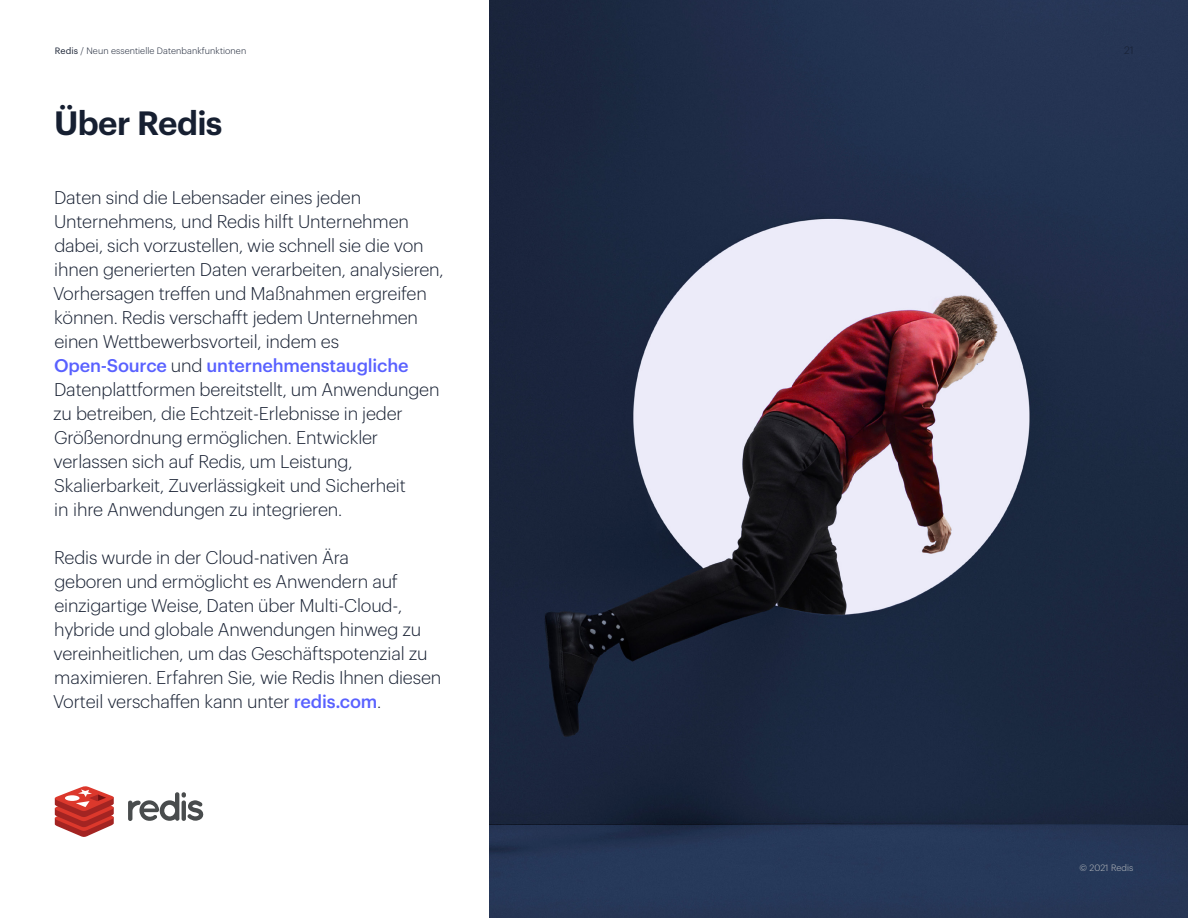
<style>
.page{position:relative;width:1188px;height:918px;background:#fff}
.page>*{position:absolute;margin:0;border:0;box-sizing:border-box;transform-origin:0 0}
.t1{font:600 33px "Graphik";letter-spacing:-.02em;color:#161f31}
.t2{font:300 18px/24px "Graphik";letter-spacing:-.01em;color:#161f31}
.t3{font:300 9px "Graphik";letter-spacing:.01em;color:#161f31}
.t4{font:300 9px "Graphik";letter-spacing:.01em;color:#bfc2c4}
.s1{font-weight:400}
.s2{font-weight:500;color:#5961ff}
</style>
<div class="page">
<img style="left:489px;top:0;width:699px;height:918px">
<svg style="left:55px;top:786px;width:59px;height:51px"></svg>
<svg style="left:128px;top:792px;width:76px;height:29px"></svg>
<p class="t3" style="left:55px;top:44px;width:193px"><span class="s1">Redis</span> / Neun essentielle Datenbankfunktionen</p>
<h1 class="t1" style="left:54px;top:98px;width:170px">Über Redis</h1>
<p class="t2" style="left:53px;top:184px;width:392px">Daten sind die Lebensader eines jeden Unternehmens, und Redis hilft Unternehmen dabei, sich vorzustellen, wie schnell sie die von ihnen generierten Daten verarbeiten, analysieren, Vorhersagen treffen und Maßnahmen ergreifen können. Redis verschafft jedem Unternehmen einen Wettbewerbsvorteil, indem es <span class="s2">Open-Source</span> und <span class="s2">unternehmenstaugliche </span>Datenplattformen bereitstellt, um Anwendungen zu betreiben, die Echtzeit-Erlebnisse in jeder Größenordnung ermöglichen. Entwickler verlassen sich auf Redis, um Leistung, Skalierbarkeit, Zuverlässigkeit und Sicherheit<br>in ihre Anwendungen zu integrieren.</p>
<p class="t2" style="left:53px;top:544px;width:390px">Redis wurde in der Cloud-nativen Ära<br>geboren und ermöglicht es Anwendern auf einzigartige Weise, Daten über Multi-Cloud-, hybride und globale Anwendungen hinweg zu vereinheitlichen, um das Geschäftspotenzial zu maximieren. Erfahren Sie, wie Redis Ihnen diesen Vorteil verschaffen kann unter <span class="s2">redis.com</span>.</p>
<p class="t4" style="left:1079px;top:862px;width:55px">© 2021 Redis</p>
</div>
